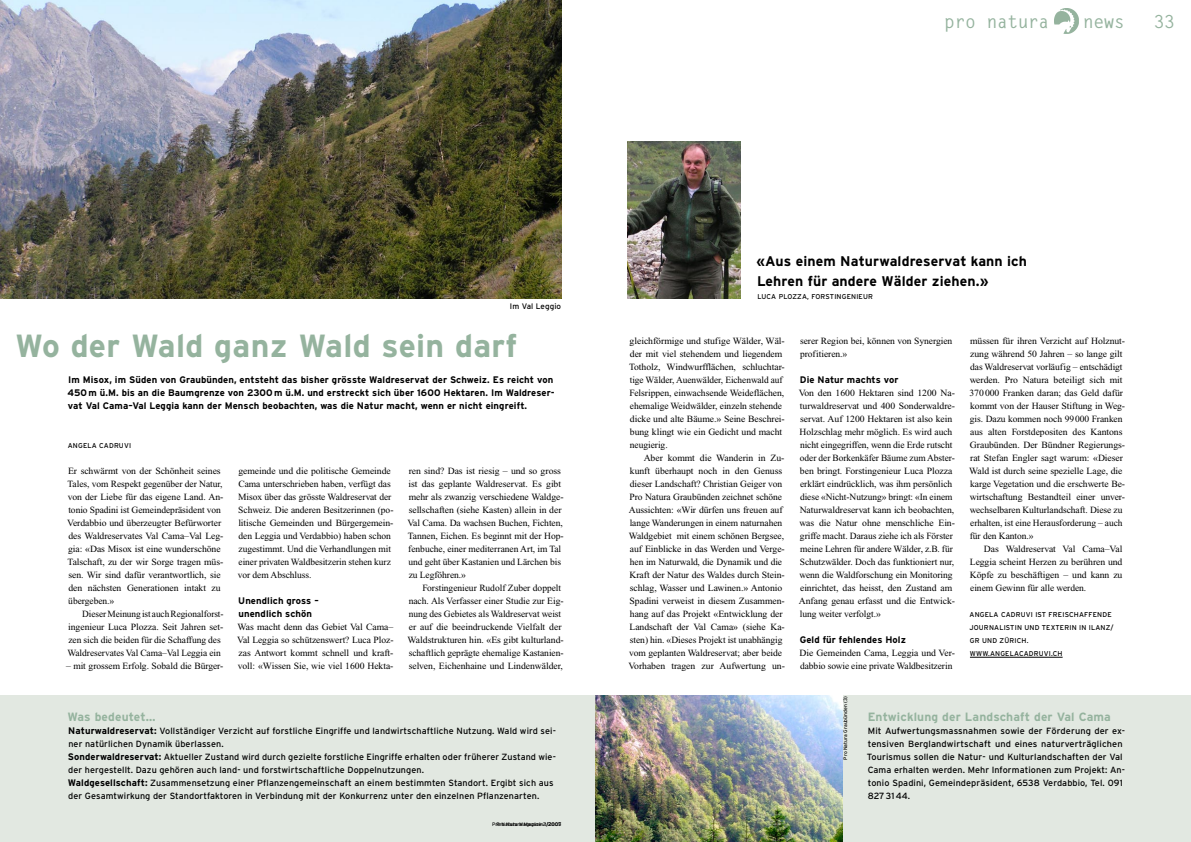
<style>
.page{position:relative;width:1191px;height:842px;background:#fff}
.page>*{position:absolute;margin:0;border:0;box-sizing:border-box;transform-origin:0 0}
.t1{font:700 32px "Interstate";letter-spacing:.01em;color:#95b39e}
.t2{font:700 18px "Letter Gothic Std";letter-spacing:-.025em;color:#95b39e}
.t3{font:700 14px/19.5px "Interstate";letter-spacing:.01em;color:#000}
.t4{font:700 12px "Interstate";letter-spacing:.01em;color:#95b39e}
.t5{font:9.5px/13px "Times New Roman";letter-spacing:-.005em;color:#000}
.t6{font:700 9.5px/13px "Interstate";letter-spacing:.01em;color:#000}
.t7{font:9px/13px "Interstate";letter-spacing:.01em;color:#000}
.t8{font:8px "Interstate";color:#000}
.t9{font:7px/13px "Interstate";letter-spacing:.025em;color:#000}
.t10{font:5px "Interstate";letter-spacing:.01em;color:#000}
.s1{font-weight:700;font-size:9.5px}
</style>
<div class="page">
<div style="left:0;top:695px;width:1191px;height:147px;background:#e2e8e1"></div>
<img style="left:627px;top:142px;width:113px;height:157px">
<hr style="left:970px;top:657px;width:92px;height:1px;background:#000">
<img style="left:0;top:0;width:561px;height:299px">
<img style="left:595px;top:695px;width:247px;height:147px">
<img style="left:1054px;top:9px;width:25px;height:25px">
<h2 class="t2" style="left:944px;top:10px;width:107px">pro natura</h2>
<h2 class="t2" style="left:1083px;top:10px;width:43px">news</h2>
<h2 class="t2" style="left:1153px;top:10px;width:23px">33</h2>
<p class="t8" style="left:510px;top:302px;width:53px">I m Val Leggio</p>
<h1 class="t1" style="left:15px;top:328px;width:504px">Wo der Wald ganz Wald sein darf</h1>
<p class="t6" style="left:68px;top:373px;width:489px">Im Misox, im Süden von Graubünden, entsteht das bisher grösste Waldreservat der Schweiz. Es reicht von<br>450m ü.M. bis an die Baumgrenze von 2300m ü.M. und erstreckt sich über 1600 Hektaren. Im Waldreser&shy;vat Val Cama–Val Leggia kann der Mensch beobachten, was die Natur macht, wenn er nicht eingreift.</p>
<p class="t9" style="left:68px;top:439px;width:65px">Angela Cadruvi</p>
<p class="t5" style="left:67px;top:465px;width:158px">Er schwärmt von der Schönheit seines Tales, vom Respekt gegenüber der Natur, von der Liebe für das eigene Land. An&shy;tonio Spadini ist Gemeindepräsident von Verdabbio und überzeugter Befürworter des Waldreservates Val Cama–Val Leg&shy;gia: «Das Misox ist eine wunderschöne Talschaft, zu der wir Sorge tragen müs&shy;sen. Wir sind dafür verantwortlich, sie den nächsten Generationen intakt zu übergeben.»</p>
<p class="t5" style="left:67px;top:608px;width:158px;text-indent:15px">Dieser Meinung ist auch Regionalforst&shy;ingenieur Luca Plozza. Seit Jahren set&shy;zen sich die beiden für die Schaffung des Waldreservates Val Cama–Val Leggia ein</p>
<p class="t5" style="left:66px;top:660px;width:159px">– mit grossem Erfolg. Sobald die Bürger-</p>
<p class="t5" style="left:238px;top:465px;width:157px">gemeinde und die politische Gemeinde Cama unterschrieben haben, verfügt das Misox über das grösste Waldreservat der Schweiz. Die anderen Besitzerinnen (po&shy;litische Gemeinden und Bürgergemein&shy;den Leggia und Verdabbio) haben schon zugestimmt. Und die Verhandlungen mit einer privaten Waldbesitzerin stehen kurz vor dem Abschluss.</p>
<p class="t6" style="left:238px;top:594px;width:82px">Unendlich gross – unendlich schön</p>
<p class="t5" style="left:237px;top:621px;width:158px;text-align:justify">Was macht denn das Gebiet Val Cama– Val Leggia so schützenswert? Luca Ploz&shy;zas Antwort kommt schnell und kraft&shy;voll: «Wissen Sie, wie viel 1600 Hekta-</p>
<p class="t5" style="left:407px;top:465px;width:158px">ren sind? Das ist riesig – und so gross ist das geplante Waldreservat. Es gibt mehr als zwanzig verschiedene Waldge&shy;sellschaften (siehe Kasten) allein in der Val Cama. Da wachsen Buchen, Fichten, Tannen, Eichen. Es beginnt mit der Hop&shy;fenbuche, einer mediterranen Art, im Tal und geht über Kastanien und Lärchen bis zu Legföhren.»</p>
<p class="t5" style="left:408px;top:582px;width:157px;text-indent:15px">Forstingenieur Rudolf Zuber doppelt nach. Als Verfasser einer Studie zur Eig&shy;nung des Gebietes als Waldreservat weist er auf die beeindruckende Vielfalt der Waldstrukturen hin. «Es gibt kulturland&shy;schaftlich geprägte ehemalige Kastanien&shy;selven, Eichenhaine und Lindenwälder,</p>
<p class="t4" style="left:67px;top:710px;width:90px">Was bedeutet…</p>
<p class="t7" style="left:68px;top:724px;width:489px"><span class="s1">Naturwaldreservat:</span> Vollständiger Verzicht auf forstliche Eingriffe und landwirtschaftliche Nutzung. Wald wird sei&shy;ner natürlichen Dynamik überlassen.<br><span class="s1">Sonderwaldreservat:</span> Aktueller Zustand wird durch gezielte forstliche Eingriffe erhalten oder früherer Zustand wie&shy;der hergestellt. Dazu gehören auch land- und forstwirtschaftliche Doppelnutzungen.<br><span class="s1">Waldgesellschaft:</span> Zusammensetzung einer Pflanzengemeinschaft an einem bestimmten Standort. Ergibt sich aus der Gesamtwirkung der Standortfaktoren in Verbindung mit der Konkurrenz unter den einzelnen Pflanzenarten.</p>
<p class="t10" style="left:496px;top:822px;width:66px">Pro Natura Magazin 1/2007</p>
<p class="t10" style="left:492px;top:822px;width:56px">Pro Natura Magazine 2</p>
<p class="t10" style="left:558px;top:822px;width:5px">5</p>
<h3 class="t3" style="left:756px;top:251px;width:272px">«Aus einem Naturwaldreservat kann ich<br>Lehren für andere Wälder ziehen.»</h3>
<p class="t9" style="left:757px;top:290px;width:41px">Luca Plozza</p>
<p class="t9" style="left:807px;top:290px;width:67px">, Forstingen ieur</p>
<p class="t5" style="left:629px;top:335px;width:157px">gleichförmige und stufige Wälder, Wäl&shy;der mit viel stehendem und liegendem Totholz, Windwurfflächen, schluchtar&shy;tige Wälder, Auenwälder, Eichenwald auf Felsrippen, einwachsende Weideflächen, ehemalige Weidwälder, einzeln stehende dicke und alte Bäume.» Seine Beschrei&shy;bung klingt wie ein Gedicht und macht neugierig.</p>
<p class="t5" style="left:628px;top:452px;width:158px;text-indent:15px">Aber kommt die Wanderin in Zu&shy;kunft überhaupt noch in den Genuss dieser Landschaft? Christian Geiger von Pro Natura Graubünden zeichnet schöne Aussichten: «Wir dürfen uns freuen auf lange Wanderungen in einem naturnahen Waldgebiet mit einem schönen Bergsee, auf Einblicke in das Werden und Verge&shy;hen im Naturwald, die Dynamik und die Kraft der Natur des Waldes durch Stein&shy;schlag, Wasser und Lawinen.» Antonio Spadini verweist in diesem Zusammen&shy;hang auf das Projekt «Entwicklung der Landschaft der Val Cama» (siehe Ka&shy;sten) hin. «Dieses Projekt ist unabhängig vom geplanten Waldreservat; aber beide Vorhaben tragen zur Aufwertung un-</p>
<p class="t5" style="left:800px;top:335px;width:154px">serer Region bei, können von Synergien profitieren.»</p>
<p class="t6" style="left:800px;top:373px;width:100px">Die Natur machts vor</p>
<p class="t5" style="left:798px;top:387px;width:158px">Von den 1600 Hektaren sind 1200 Na&shy;turwaldreservat und 400 Sonderwaldre&shy;servat. Auf 1200 Hektaren ist also kein Holzschlag mehr möglich. Es wird auch nicht eingegriffen, wenn die Erde rutscht oder der Borkenkäfer Bäume zum Abster&shy;ben bringt. Forstingenieur Luca Plozza erklärt eindrücklich, was ihm persönlich diese «Nicht-Nutzung» bringt: «In einem Naturwaldreservat kann ich beobachten, was die Natur ohne menschliche Ein&shy;griffe macht. Daraus ziehe ich als Förster meine Lehren für andere Wälder, z.B. für Schutzwälder. Doch das funktioniert nur, wenn die Waldforschung ein Monitoring einrichtet, das heisst, den Zustand am Anfang genau erfasst und die Entwick&shy;lung weiter verfolgt.»</p>
<p class="t6" style="left:799px;top:633px;width:108px">Geld für fehlendes Holz</p>
<p class="t5" style="left:799px;top:647px;width:157px">Die Gemeinden Cama, Leggia und Ver&shy;dabbio sowie eine private Waldbesitzerin</p>
<p class="t5" style="left:969px;top:335px;width:157px">müssen für ihren Verzicht auf Holznut&shy;zung während 50 Jahren – so lange gilt das Waldreservat vorläufig – entschädigt werden. Pro Natura beteiligt sich mit 370000 Franken daran; das Geld dafür kommt von der Hauser Stiftung in Weg&shy;gis. Dazu kommen noch 99000 Franken aus alten Forstdepositen des Kantons Graubünden. Der Bündner Regierungs&shy;rat Stefan Engler sagt warum: «Dieser Wald ist durch seine spezielle Lage, die karge Vegetation und die erschwerte Be&shy;wirtschaftung Bestandteil einer unver&shy;wechselbaren Kulturlandschaft. Diese zu erhalten, ist eine Herausforderung – auch für den Kanton.»</p>
<p class="t5" style="left:969px;top:543px;width:154px;text-align:justify;text-indent:14px">Das Waldreservat Val Cama–Val Leggia scheint Herzen zu berühren und Köpfe zu beschäftigen – und kann zu einem Gewinn für alle werden.</p>
<p class="t9" style="left:969px;top:608px;width:115px">Angela Cadruvi ist freischaff</p>
<p class="t9" style="left:969px;top:608px;width:144px;text-indent:123px">en de<br>Journalistin un d Texterin in I lanz</p>
<p class="t9" style="left:1110px;top:621px;width:5px">/</p>
<p class="t9" style="left:970px;top:634px;width:60px">GR und Zürich. www</p>
<p class="t9" style="left:988px;top:647px;width:32px">.angelaca</p>
<p class="t9" style="left:1028px;top:647px;width:35px">druvi.ch</p>
<p class="t10" style="left:842px;top:760px;width:65px;rotate:-90deg">Pro Natura Graubünden (3)</p>
<p class="t4" style="left:867px;top:710px;width:245px">Entwicklung der Landschaft der Val Cama</p>
<p class="t7" style="left:867px;top:724px;width:260px">Mit Aufwertungsmassnahmen sowie der Förderung der ex&shy;tensiven Berglandwirtschaft und eines naturverträglichen Tourismus sollen die Natur- und Kulturlandschaften der Val Cama erhalten werden. Mehr I nformationen zum Projekt: An&shy;tonio Spadini, Gemeindepräsident, 6538 Verdabbio, Tel. 091<br>8273144.</p>
</div>
